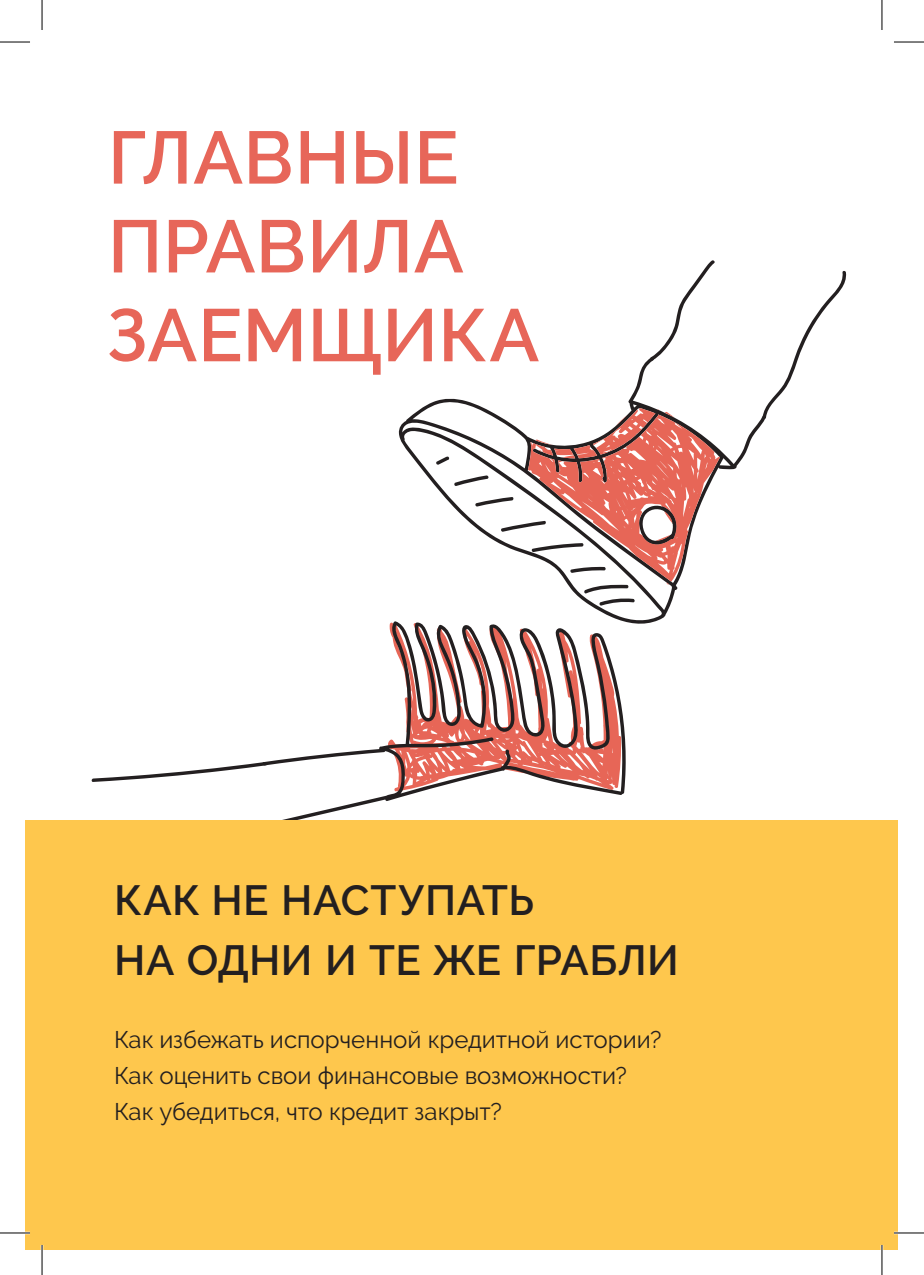
<style>
.page{position:relative;width:924px;height:1275px;background:#fff}
.page>*{position:absolute;margin:0;border:0;box-sizing:border-box;transform-origin:0 0}
.t1{font:600 74px/88.8px "Raleway";color:#e76659}
.t2{font:600 42px/60px "Raleway";letter-spacing:.01em;color:#231f20}
.t3{font:24px/36px "Raleway";color:#231f20}
</style>
<div class="page">
<svg style="left:398px;top:360px;width:367px;height:264px"></svg>
<svg style="left:435px;top:408px;width:284px;height:198px"></svg>
<svg style="left:261px;top:621px;width:365px;height:200px"></svg>
<svg style="left:648px;top:260px;width:67px;height:101px"></svg>
<svg style="left:762px;top:271px;width:84px;height:148px"></svg>
<svg style="left:91px;top:761px;width:177px;height:21px"></svg>
<div style="left:25px;top:821px;width:871px;height:429px;background:#fec74d"></div>
<hr style="left:0;top:1231px;width:30px;height:3px;background:#fff">
<hr style="left:893px;top:1231px;width:30px;height:3px;background:#fff">
<hr style="left:41px;top:1245px;width:2px;height:30px;background:#fff">
<hr style="left:880px;top:1245px;width:2px;height:30px;background:#fff">
<hr style="left:0;top:42px;width:30px;height:1px;background:#000">
<hr style="left:893px;top:42px;width:30px;height:1px;background:#000">
<hr style="left:0;top:1232px;width:30px;height:1px;background:#000">
<hr style="left:893px;top:1232px;width:30px;height:1px;background:#000">
<hr style="left:42px;top:0;width:1px;height:30px;background:#000">
<hr style="left:42px;top:1245px;width:1px;height:30px;background:#000">
<hr style="left:881px;top:0;width:1px;height:30px;background:#000">
<hr style="left:881px;top:1245px;width:1px;height:30px;background:#000">
<h1 class="t1" style="left:108px;top:113px;width:433px">ГЛАВНЫЕ<br>ПРАВИЛА<br>ЗАЕМЩИКА</h1>
<h2 class="t2" style="left:114px;top:870px;width:566px">КАК НЕ НАСТУПАТЬ<br>НА ОДНИ И ТЕ ЖЕ ГРАБЛИ</h2>
<p class="t3" style="left:114px;top:1021px;width:548px">Как избежать испорченной кредитной истории?<br>Как оценить свои финансовые возможности?<br>Как убедиться, что кредит закрыт?</p>
</div>
